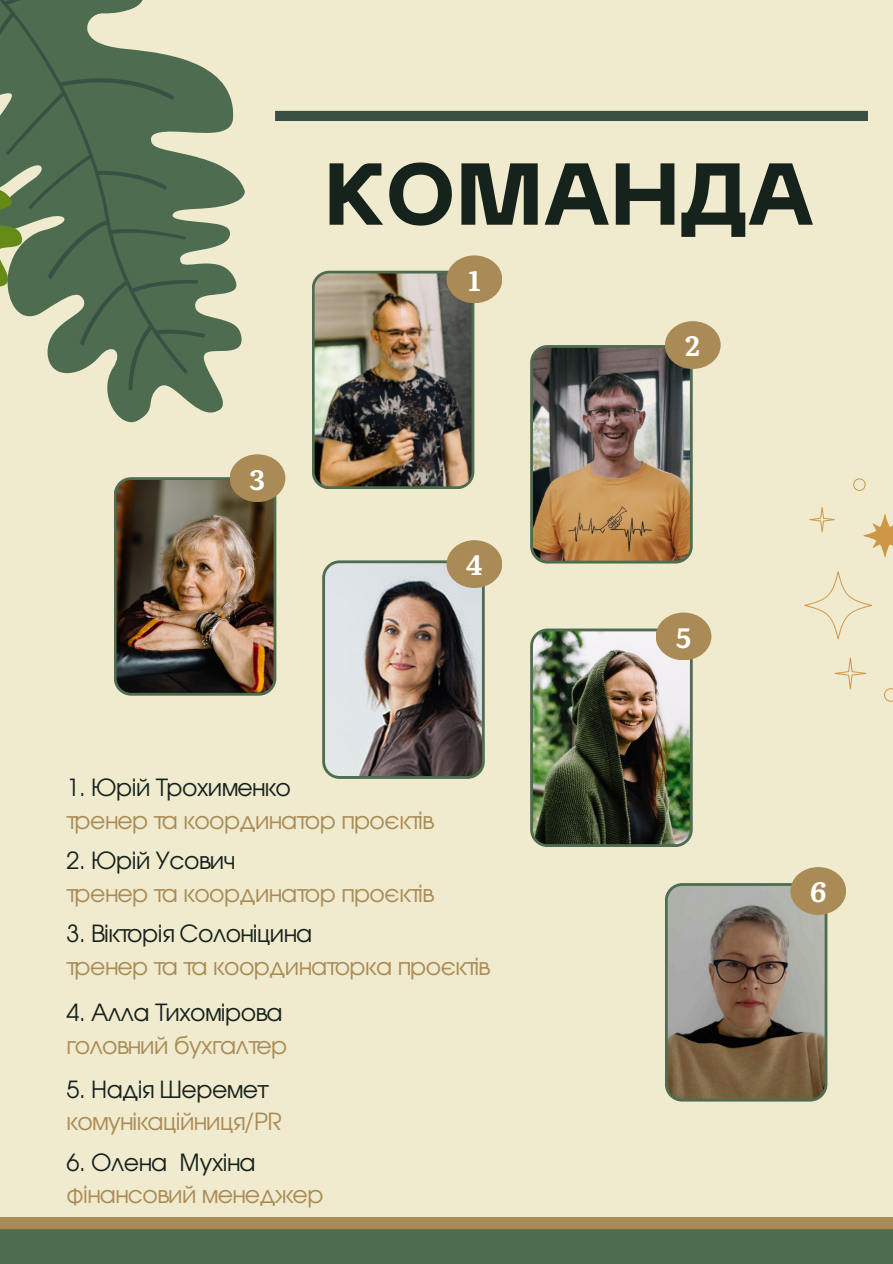
<style>
.page{position:relative;width:893px;height:1264px;background:#fff}
.page>*{position:absolute;margin:0;border:0;box-sizing:border-box;transform-origin:0 0}
.t1{font:800 87px "PP Neue Machina";color:#16221c}
.t2{font:700 28.05px "Literata";color:#fff}
.t3{font:23.55px "Te X Gyre Adventor";letter-spacing:-.02em;color:#aa8b56}
.t4{font:23.55px "Te X Gyre Adventor";letter-spacing:-.02em;color:#16221c}
</style>
<div class="page">
<div style="left:0;top:0;width:892px;height:1263px;background:#f0ebce"></div>
<div style="left:275px;top:111px;width:592px;height:10px;background:#395144"></div>
<img style="left:312px;top:271px;width:162px;height:218px">
<img style="left:322px;top:560px;width:163px;height:218px">
<img style="left:114px;top:477px;width:162px;height:218px">
<img style="left:530px;top:345px;width:162px;height:218px">
<img style="left:530px;top:628px;width:162px;height:218px">
<div style="left:446px;top:255px;width:56px;height:48px;background:#aa8b56;border-radius:50%"></div>
<div style="left:664px;top:321px;width:56px;height:48px;background:#aa8b56;border-radius:50%"></div>
<div style="left:655px;top:612px;width:56px;height:48px;background:#aa8b56;border-radius:50%"></div>
<div style="left:446px;top:540px;width:56px;height:48px;background:#aa8b56;border-radius:50%"></div>
<div style="left:229px;top:454px;width:56px;height:48px;background:#aa8b56;border-radius:50%"></div>
<svg style="left:0;top:1217px;width:892px;height:46px;background:#667451"></svg>
<svg style="left:804px;top:478px;width:88px;height:223px"></svg>
<svg style="left:108px;top:69px;width:246px;height:403px"></svg>
<svg style="left:0;top:0;width:206px;height:392px"></svg>
<svg style="left:665px;top:883px;width:162px;height:218px;background:#887d6c"></svg>
<div style="left:790px;top:867px;width:56px;height:47px;background:#aa8b56;border-radius:50%"></div>
<p class="t1" style="left:324px;top:161px;width:492px">КОМАНДА</p>
<p class="t2" style="left:468px;top:257px;width:13px">1</p>
<p class="t2" style="left:250px;top:456px;width:17px">3</p>
<p class="t2" style="left:466px;top:542px;width:18px">4</p>
<p class="t4" style="left:67px;top:769px;width:226px">1. Юрій Трохименко</p>
<p class="t3" style="left:67px;top:801px;width:368px">тренер та координатор проєктів</p>
<p class="t4" style="left:67px;top:842px;width:170px">2. Юрій Усович</p>
<p class="t3" style="left:67px;top:874px;width:368px">тренер та координатор проєктів</p>
<p class="t4" style="left:67px;top:915px;width:247px">3. Вікторія Солоніцина</p>
<p class="t3" style="left:67px;top:947px;width:424px">тренер та та координаторка проєктів</p>
<p class="t4" style="left:67px;top:993px;width:217px">4. Алла Тихомірова</p>
<p class="t3" style="left:67px;top:1026px;width:222px">головний бухгалтер</p>
<p class="t4" style="left:67px;top:1070px;width:201px">5. Надія Шеремет</p>
<p class="t3" style="left:67px;top:1102px;width:217px">комунікаційниця/PR</p>
<p class="t4" style="left:67px;top:1143px;width:190px">6. Олена Мухіна</p>
<p class="t3" style="left:67px;top:1175px;width:258px">фінансовий менеджер</p>
<p class="t2" style="left:685px;top:323px;width:16px">2</p>
<p class="t2" style="left:676px;top:614px;width:17px">5</p>
<p class="t2" style="left:810px;top:869px;width:17px">6</p>
</div>
